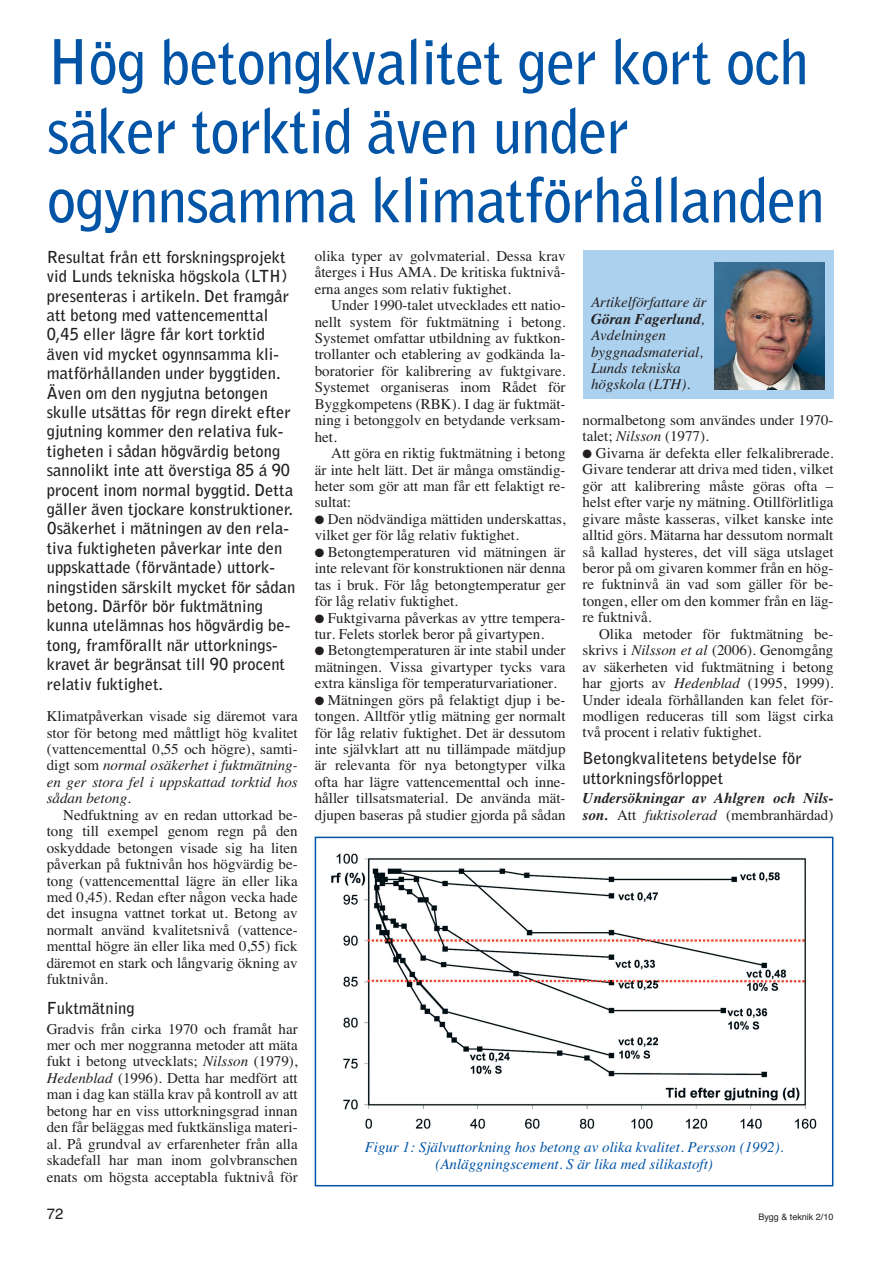
<style>
.page{position:relative;width:893px;height:1263px;background:#fff}
.page>*{position:absolute;margin:0;border:0;box-sizing:border-box;transform-origin:0 0}
.t1{font:700 61.5px/69px "Bell Gothic";letter-spacing:-.015em;color:#0154a6;scale:.96 1}
.t2{font:700 16.5px/19.4px "Bell Gothic";color:#231f20}
.t3{font:15px/16.5px "Times";color:#231f20;text-align:justify}
.t4{font:italic 15px/16.5px "Times";color:#0154a6;text-align:center}
.t5{font:italic 15px/16.5px "Times";color:#231f20}
.t6{font:italic 700 15px/16.5px "Times";color:#231f20}
.t7{font:15px "Helvetica";color:#231f20}
.t8{font:9px "Helvetica";color:#231f20}
.s1{font-style:italic}
.s2{font-weight:700}
.s3{font-weight:400;font-style:normal}
.s4{font-weight:400}
</style>
<div class="page">
<div style="left:583px;top:250px;width:250px;height:149px;background:#acd1ee"></div>
<img style="left:714px;top:263px;width:111px;height:126px">
<img style="left:331px;top:853px;width:486px;height:276px">
<div style="left:315px;top:837px;width:518px;height:349px;border:2px solid #0154a6"></div>
<h1 class="t1" style="left:47px;top:32px;width:812px">Hög betongkvalitet ger kort och säker torktid även under ogynnsamma klimatförhållanden</h1>
<p class="t2" style="left:47px;top:248px;width:250px">Resultat från ett forskningsprojekt vid Lunds tekniska högskola (LTH) presenteras i artikeln. Det framgår att betong med vattencementtal 0,45 eller lägre får kort torktid även vid mycket ogynnsamma kli&shy;matförhållanden under byggtiden.<br>Även om den nygjutna betongen skulle utsättas för regn direkt efter gjutning kommer den relativa fuk&shy;tigheten i sådan högvärdig betong sannolikt inte att överstiga 85 á 90 procent inom normal byggtid. Detta gäller även tjockare konstruktioner.<br>Osäkerhet i mätningen av den rela&shy;tiva fuktigheten påverkar inte den uppskattade (förväntade) uttork&shy;ningstiden särskilt mycket för sådan betong. Därför bör fuktmätning kunna utelämnas hos högvärdig be&shy;tong, framförallt när uttorknings&shy;kravet är begränsat till 90 procent relativ fuktighet.</p>
<p class="t3" style="left:47px;top:709px;width:252px">Klimatpåverkan visade sig däremot vara stor för betong med måttligt hög kvalitet (vattencementtal 0,55 och högre), samti&shy;digt som <span class="s1">normal osäkerhet i fuktmätning&shy;en ger stora fel i uppskattad torktid hos sådan betong.</span></p>
<p class="t3" style="left:47px;top:808px;width:252px;text-indent:16px">Nedfuktning av en redan uttorkad be&shy;tong till exempel genom regn på den oskyddade betongen visade sig ha liten påverkan på fuktnivån hos högvärdig be&shy;tong (vattencementtal lägre än eller lika med 0,45). Redan efter någon vecka hade det insugna vattnet torkat ut. Betong av normalt använd kvalitetsnivå (vattence&shy;menttal högre än eller lika med 0,55) fick däremot en stark och långvarig ökning av fuktnivån.</p>
<p class="t2" style="left:47px;top:1000px;width:89px">Fuktmätning</p>
<p class="t3" style="left:47px;top:1022px;width:252px">Gradvis från cirka 1970 och framåt har mer och mer noggranna metoder att mäta fukt i betong utvecklats; <span class="s1">Nilsson</span> (1979), <span class="s1">Hedenblad</span> (1996). Detta har medfört att man i dag kan ställa krav på kontroll av att betong har en viss uttorkningsgrad innan den får beläggas med fuktkänsliga materi&shy;al. På grundval av erfarenheter från alla skadefall har man inom golvbranschen enats om högsta acceptabla fuktnivå för</p>
<p class="t3" style="left:315px;top:249px;width:252px">olika typer av golvmaterial. Dessa krav återges i Hus AMA. De kritiska fuktnivå&shy;erna anges som relativ fuktighet.</p>
<p class="t3" style="left:315px;top:298px;width:253px;text-indent:16px">Under 1990-talet utvecklades ett natio&shy;nellt system för fuktmätning i betong.<br>Systemet omfattar utbildning av fuktkon&shy;trollanter och etablering av godkända la&shy;boratorier för kalibrering av fuktgivare.<br>Systemet organiseras inom Rådet för Byggkompetens (RBK). I dag är fuktmät&shy;ning i betonggolv en betydande verksam&shy;het.</p>
<p class="t3" style="left:315px;top:446px;width:252px;text-indent:16px">Att göra en riktig fuktmätning i betong är inte helt lätt. Det är många omständig&shy;heter som gör att man får ett felaktigt re&shy;sultat:</p>
<p class="t3" style="left:315px;top:512px;width:252px">● Den nödvändiga mättiden underskattas, vilket ger för låg relativ fuktighet.</p>
<p class="t3" style="left:315px;top:545px;width:252px">● Betongtemperaturen vid mätningen är inte relevant för konstruktionen när denna tas i bruk. För låg betongtemperatur ger för låg relativ fuktighet.</p>
<p class="t3" style="left:315px;top:611px;width:252px">● Fuktgivarna påverkas av yttre tempera&shy;tur. Felets storlek beror på givartypen.</p>
<p class="t3" style="left:315px;top:643px;width:252px">● Betongtemperaturen är inte stabil under mätningen. Vissa givartyper tycks vara extra känsliga för temperaturvariationer.</p>
<p class="t3" style="left:315px;top:693px;width:252px">● Mätningen görs på felaktigt djup i be&shy;tongen. Alltför ytlig mätning ger normalt för låg relativ fuktighet. Det är dessutom inte självklart att nu tillämpade mätdjup är relevanta för nya betongtyper vilka ofta har lägre vattencementtal och inne&shy;håller tillsatsmaterial. De använda mät&shy;djupen baseras på studier gjorda på sådan</p>
<p class="t5" style="left:591px;top:295px;width:117px">Artikelförfattare är<br><span class="s2">Göran Fagerlund</span>,<br>Avdelningen byggnadsmaterial,<br>Lunds tekniska högskola (LTH).</p>
<p class="t3" style="left:583px;top:413px;width:252px">normalbetong som användes under 1970- talet; <span class="s1">Nilsson</span> (1977).</p>
<p class="t3" style="left:583px;top:446px;width:252px">● Givarna är defekta eller felkalibrerade.<br>Givare tenderar att driva med tiden, vilket gör att kalibrering måste göras ofta – helst efter varje ny mätning. Otillförlitliga givare måste kasseras, vilket kanske inte alltid görs. Mätarna har dessutom normalt så kallad hysteres, det vill säga utslaget beror på om givaren kommer från en hög - re fuktninvå än vad som gäller för be&shy;tongen, eller om den kommer från en läg - re fuktnivå.</p>
<p class="t3" style="left:583px;top:627px;width:252px;text-indent:17px">Olika metoder för fuktmätning be&shy;skrivs i <span class="s1">Nilsson et al</span> (2006). Genomgång av säkerheten vid fuktmätning i betong har gjorts av <span class="s1">Hedenblad</span> (1995, 1999).<br>Under ideala förhållanden kan felet för&shy;modligen reduceras till som lägst cirka två procent i relativ fuktighet.</p>
<p class="t2" style="left:583px;top:750px;width:221px">Betongkvalitetens betydelse för uttorkningsförloppet</p>
<p class="t6" style="left:583px;top:791px;width:252px">Undersökningar av Ahlgren och Nils&shy;son. <span class="s3">Att</span> <span class="s4">fuktisolerad</span> <span class="s3">(membranhärdad)</span></p>
<p class="t4" style="left:365px;top:1140px;width:420px">Figur 1: Självuttorkning hos betong av olika kvalitet. Persson (1992). (Anläggningscement. S är lika med silikastoft)</p>
<p class="t7" style="left:47px;top:1208px;width:18px">72</p>
<p class="t8" style="left:758px;top:1213px;width:77px">Bygg &amp; teknik 2/10</p>
</div>
